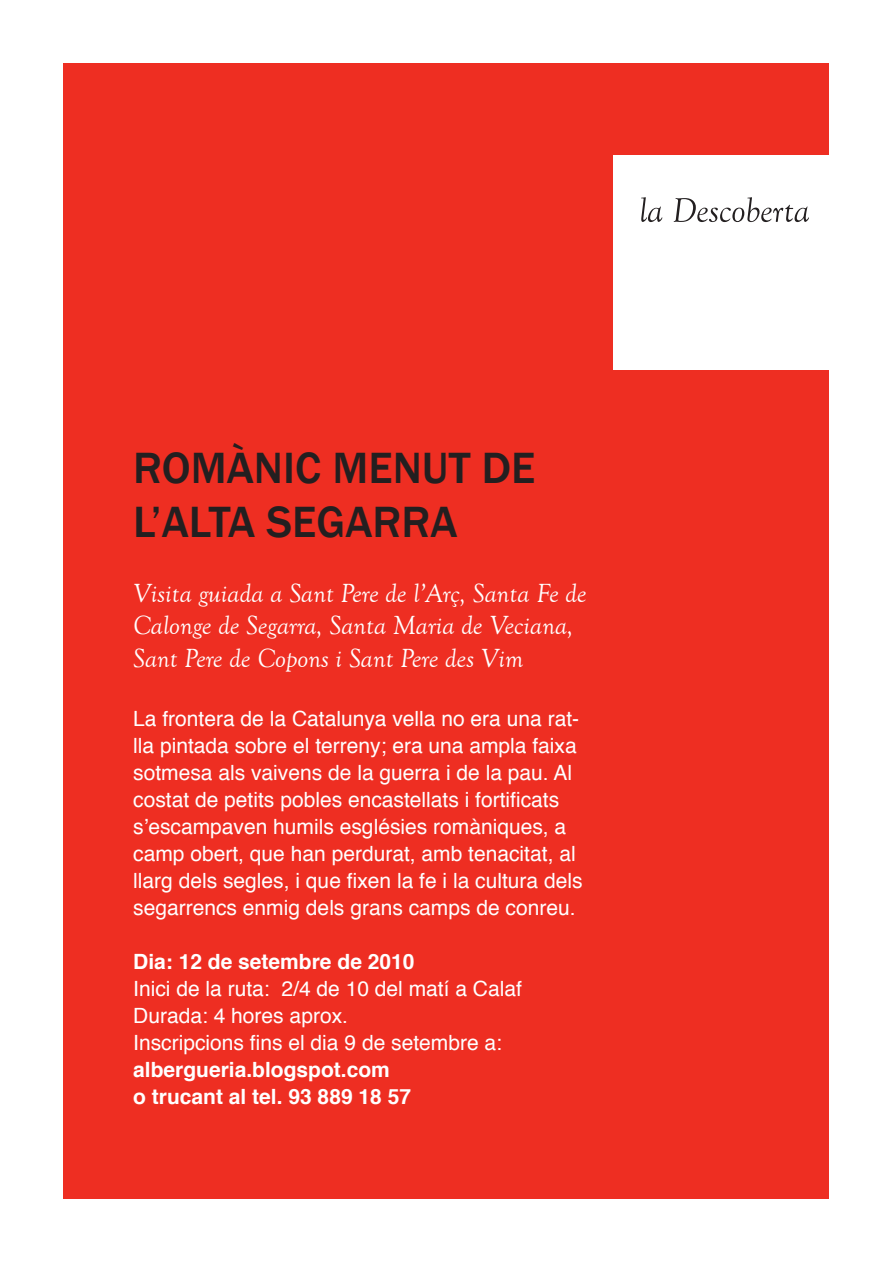
<style>
.page{position:relative;width:893px;height:1263px;background:#fff}
.page>*{position:absolute;margin:0;border:0;box-sizing:border-box;transform-origin:0 0}
.t1{font:500 45px/54px "Franklin Gothic";color:#231f20}
.t2{font:italic 27px/32.4px "Goudy Old Style T";color:#fff}
.t3{font:21px/27px "Helvetica";color:#fff}
.t4{font:700 21px "Helvetica";color:#fff}
</style>
<div class="page">
<div style="left:64px;top:64px;width:765px;height:1135px;background:#ee2e22"></div>
<div style="left:614px;top:155px;width:215px;height:214px;background:#fff"></div>
<svg style="left:641px;top:197px;width:168px;height:25px"></svg>
<p class="t1" style="left:133px;top:441px;width:404px">ROMÀNIC MENUT DE<br>L’ALTA SEGARRA</p>
<p class="t2" style="left:133px;top:577px;width:455px">Visita guiada a Sant Pere de l’Arç, Santa Fe de<br>Calonge de Segarra, Santa Maria de Veciana,<br>Sant Pere de Copons i Sant Pere des Vim</p>
<p class="t3" style="left:133px;top:706px;width:451px">La frontera de la Catalunya vella no era una rat&shy;lla pintada sobre el terreny; era una ampla faixa sotmesa als vaivens de la guerra i de la pau. Al costat de petits pobles encastellats i fortificats s’escampaven humils esglésies romàniques, a camp obert, que han perdurat, amb tenacitat, al llarg dels segles, i que fixen la fe i la cultura dels segarrencs enmig dels grans camps de conreu.</p>
<p class="t4" style="left:133px;top:945px;width:283px">Dia: 12 de setembre de 2010</p>
<p class="t3" style="left:133px;top:976px;width:390px">Inici de la ruta: 2/4 de 10 del matí a Calaf</p>
<p class="t3" style="left:133px;top:1003px;width:216px">Durada: 4 hores aprox.</p>
<p class="t3" style="left:133px;top:1030px;width:370px">Inscripcions fins el dia 9 de setembre a:</p>
<p class="t4" style="left:133px;top:1053px;width:258px">albergueria.blogspot.com</p>
<p class="t4" style="left:133px;top:1080px;width:279px">o trucant al tel. 93 889 18 57</p>
</div>
